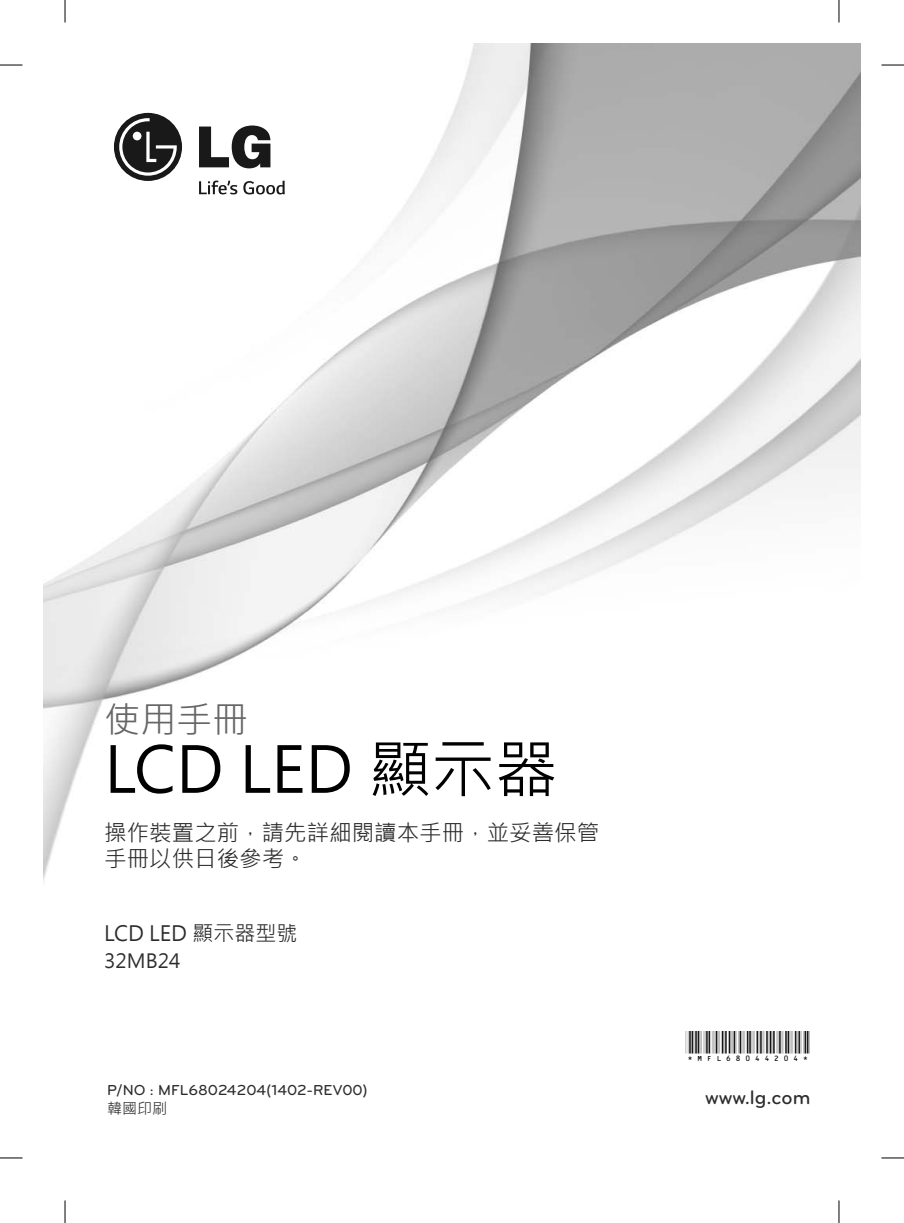
<style>
.page{position:relative;width:904px;height:1223px;background:#fff}
.page>*{position:absolute;margin:0;border:0;box-sizing:border-box;transform-origin:0 0}
.t1{font:63px "Microsoft Jheng Hei";color:#000}
.t2{font:36px "Microsoft Jheng Hei";color:#666}
.t3{font:30px "C39 Hr P24 Dh Tt";color:#000}
.t4{font:22.5px/26.2px "Microsoft Jheng Hei";color:#2c2c2c}
.t5{font:21px "Microsoft Jheng Hei";color:#2c2c2c}
.t6{font:500 20.25px "Bryant LG";color:#2c2c2c}
.t7{font:19.5px "Microsoft Jheng Hei";color:#2c2c2c}
.t8{font:500 15px "Bryant LG";color:#2c2c2c}
.t9{font:15px "Microsoft Jheng Hei";color:#2c2c2c}
</style>
<div class="page">
<img style="left:44px;top:44px;width:816px;height:835px">
<svg style="left:114px;top:113px;width:68px;height:68px"></svg>
<svg style="left:199px;top:125px;width:71px;height:43px"></svg>
<svg style="left:199px;top:181px;width:38px;height:13px"></svg>
<svg style="left:243px;top:181px;width:42px;height:13px"></svg>
<svg style="left:0;top:65px;width:22px;height:1px"></svg>
<svg style="left:881px;top:65px;width:23px;height:1px"></svg>
<svg style="left:0;top:1158px;width:22px;height:1px"></svg>
<svg style="left:881px;top:1158px;width:23px;height:1px"></svg>
<svg style="left:65px;top:0;width:1px;height:23px"></svg>
<svg style="left:65px;top:1200px;width:1px;height:23px"></svg>
<svg style="left:839px;top:0;width:1px;height:23px"></svg>
<svg style="left:839px;top:1200px;width:1px;height:23px"></svg>
<h2 class="t2" style="left:104px;top:694px;width:145px">使用手冊</h2>
<h1 class="t1" style="left:104px;top:725px;width:455px">LCD LED 顯示器</h1>
<p class="t4" style="left:104px;top:819px;width:496px">操作裝置之前，請先詳細閱讀本手冊，並妥善保管手冊以供日後參考。</p>
<p class="t5" style="left:104px;top:918px;width:195px">LCD LED 顯示器型號</p>
<p class="t7" style="left:104px;top:947px;width:78px">32MB24</p>
<p class="t8" style="left:107px;top:1081px;width:262px">P/NO : MFL68024204(1402-REV00)</p>
<p class="t9" style="left:107px;top:1098px;width:61px">韓國印刷</p>
<h3 class="t3" style="left:686px;top:1031px;width:126px">*MFL68044204*</h3>
<p class="t6" style="left:705px;top:1085px;width:107px">www.lg.com</p>
</div>
